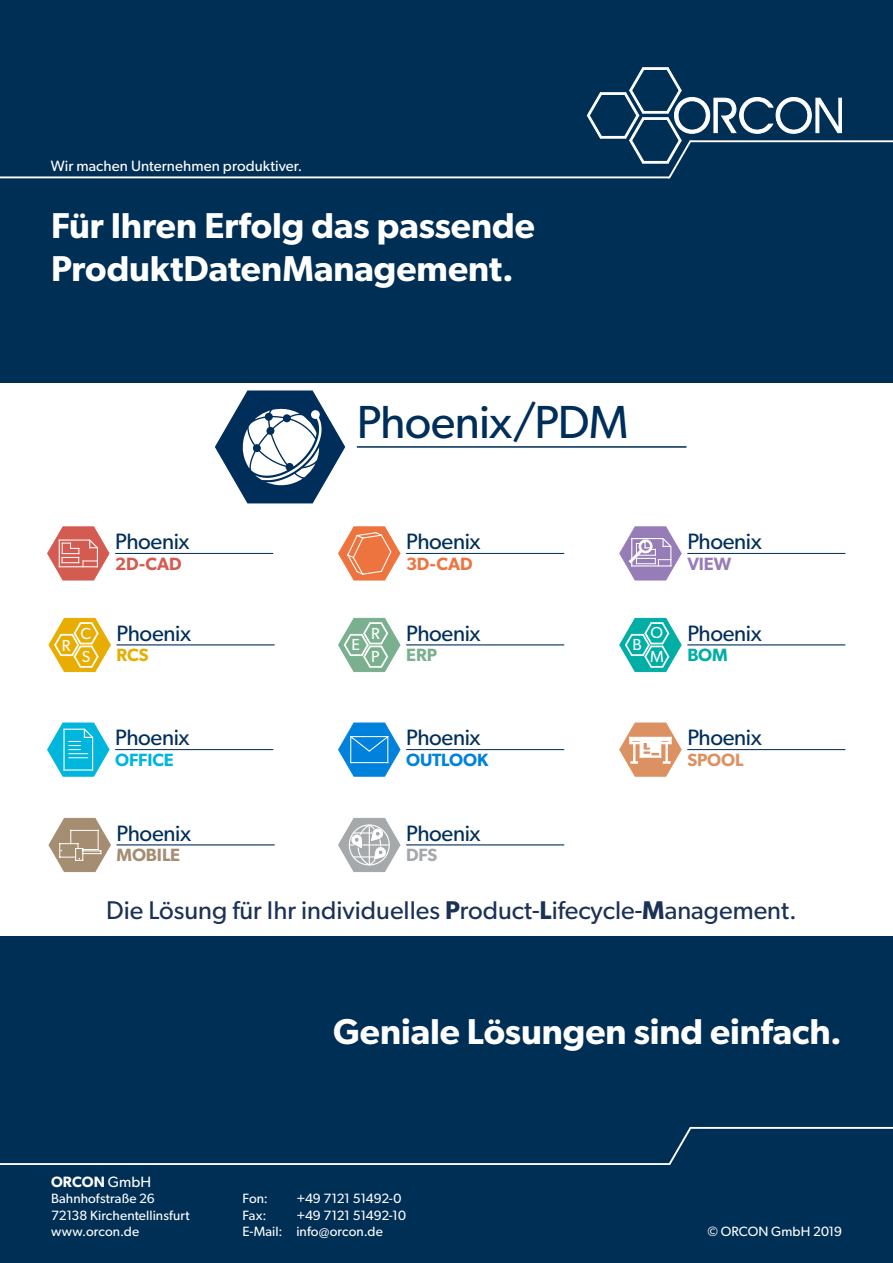
<style>
.page{position:relative;width:893px;height:1263px;background:#002f55}
.page>*{position:absolute;margin:0;border:0;box-sizing:border-box;transform-origin:0 0}
.t1{font:46.5px "Gibson";letter-spacing:-.02em;color:#002e5a}
.t2{font:600 36px/43.2px "Gibson";letter-spacing:-.005em;color:#fff}
.t3{font:25.65px "Gibson";color:#1b3156}
.t4{font:22.35px "Gibson";letter-spacing:-.015em;color:#002e5a}
.t5{font:600 17.85px "Gibson";letter-spacing:-.01em;color:#0082dc}
.t6{font:600 17.85px "Gibson";color:#d45b51}
.t7{font:600 17.85px "Gibson";color:#ee743f}
.t8{font:600 17.85px "Gibson";letter-spacing:-.005em;color:#a58d72}
.t9{font:600 17.85px "Gibson";letter-spacing:-.01em;color:#00b6dd}
.t10{font:600 17.85px "Gibson";letter-spacing:-.005em;color:#dc9162}
.t11{font:600 17.85px "Gibson";color:#977db8}
.t12{font:600 17.85px "Gibson";color:#7aaf8f}
.t13{font:600 17.85px "Gibson";color:#a5a9ab}
.t14{font:600 17.85px "Gibson";color:#00aea5}
.t15{font:600 17.85px "Gibson";color:#e8ad00}
.t16{font:16.05px/23.4px "Gibson";color:#fff}
.t17{font:15px "Gibson";letter-spacing:.005em;color:#fff}
.t18{font:600 15px "Gibson";letter-spacing:.005em;color:#fff}
.t19{font:13.5px/16.2px "Gibson";letter-spacing:.005em;color:#fff}
.t20{font:13.5px "Gibson";letter-spacing:-.02em;color:#fff}
.s1{font-weight:600}
.s2{font-weight:400}
</style>
<div class="page">
<hr style="left:0;top:1163px;width:670px;height:2px;background:#fff">
<svg style="left:666px;top:1126px;width:28px;height:39px"></svg>
<hr style="left:690px;top:1127px;width:203px;height:2px;background:#fff">
<hr style="left:0;top:176px;width:670px;height:2px;background:#fff">
<hr style="left:690px;top:140px;width:203px;height:2px;background:#fff">
<svg style="left:587px;top:67px;width:255px;height:112px"></svg>
<div style="left:0;top:383px;width:893px;height:552px;background:#fff"></div>
<svg style="left:215px;top:390px;width:131px;height:114px"></svg>
<hr style="left:357px;top:446px;width:329px;height:2px;background:#002e5a">
<svg style="left:47px;top:526px;width:63px;height:55px"></svg>
<hr style="left:115px;top:553px;width:158px;height:1px;background:#002e5a">
<svg style="left:338px;top:617px;width:63px;height:55px"></svg>
<hr style="left:406px;top:645px;width:158px;height:1px;background:#002e5a">
<svg style="left:338px;top:818px;width:63px;height:54px"></svg>
<hr style="left:369px;top:825px;width:1px;height:40px;background:#fff">
<hr style="left:406px;top:845px;width:158px;height:1px;background:#002e5a">
<svg style="left:619px;top:617px;width:63px;height:55px"></svg>
<hr style="left:687px;top:645px;width:158px;height:1px;background:#002e5a">
<svg style="left:338px;top:526px;width:63px;height:55px"></svg>
<hr style="left:406px;top:553px;width:158px;height:1px;background:#002e5a">
<svg style="left:619px;top:526px;width:63px;height:55px"></svg>
<hr style="left:687px;top:553px;width:158px;height:1px;background:#002e5a">
<svg style="left:619px;top:722px;width:63px;height:55px"></svg>
<hr style="left:687px;top:749px;width:158px;height:1px;background:#002e5a">
<svg style="left:48px;top:817px;width:63px;height:55px"></svg>
<hr style="left:117px;top:845px;width:158px;height:1px;background:#002e5a">
<svg style="left:47px;top:722px;width:63px;height:55px"></svg>
<hr style="left:115px;top:749px;width:158px;height:1px;background:#002e5a">
<svg style="left:48px;top:617px;width:63px;height:55px"></svg>
<hr style="left:117px;top:645px;width:158px;height:1px;background:#002e5a">
<svg style="left:338px;top:722px;width:63px;height:55px"></svg>
<hr style="left:406px;top:749px;width:158px;height:1px;background:#002e5a">
<p class="t17" style="left:51px;top:157px;width:253px">Wir machen Unternehmen produktiver.</p>
<h2 class="t2" style="left:51px;top:203px;width:485px">Für Ihren Erfolg das passende<br>ProduktDatenManagement.</h2>
<h1 class="t1" style="left:357px;top:394px;width:273px">Phoenix/PDM</h1>
<h3 class="t4" style="left:115px;top:528px;width:76px">Phoenix</h3>
<h3 class="t6" style="left:115px;top:553px;width:68px">2D-CAD</h3>
<h3 class="t4" style="left:406px;top:528px;width:76px">Phoenix</h3>
<h3 class="t7" style="left:406px;top:553px;width:68px">3D-CAD</h3>
<h3 class="t4" style="left:687px;top:528px;width:76px">Phoenix</h3>
<h3 class="t11" style="left:687px;top:553px;width:45px">VIEW</h3>
<p class="t16" style="left:62px;top:633px;width:10px">R</p>
<p class="t16" style="left:81px;top:621px;width:12px">C<br>S</p>
<h3 class="t4" style="left:117px;top:619px;width:76px">Phoenix</h3>
<h3 class="t15" style="left:117px;top:644px;width:34px">RCS</h3>
<p class="t16" style="left:352px;top:633px;width:10px">E</p>
<p class="t16" style="left:371px;top:621px;width:10px">R<br>P</p>
<h3 class="t4" style="left:406px;top:619px;width:76px">Phoenix</h3>
<h3 class="t12" style="left:406px;top:644px;width:32px">ERP</h3>
<p class="t16" style="left:632px;top:633px;width:11px">B</p>
<p class="t16" style="left:650px;top:621px;width:15px">O<br>M</p>
<h3 class="t4" style="left:687px;top:619px;width:76px">Phoenix</h3>
<h3 class="t14" style="left:687px;top:644px;width:42px">BOM</h3>
<h3 class="t4" style="left:115px;top:724px;width:76px">Phoenix</h3>
<h3 class="t9" style="left:115px;top:749px;width:60px">OFFICE</h3>
<h3 class="t4" style="left:406px;top:724px;width:76px">Phoenix</h3>
<h3 class="t5" style="left:406px;top:749px;width:84px">OUTLOOK</h3>
<h3 class="t4" style="left:687px;top:724px;width:76px">Phoenix</h3>
<h3 class="t10" style="left:687px;top:749px;width:58px">SPOOL</h3>
<h3 class="t4" style="left:117px;top:819px;width:76px">Phoenix</h3>
<h3 class="t8" style="left:117px;top:844px;width:65px">MOBILE</h3>
<h3 class="t4" style="left:406px;top:819px;width:76px">Phoenix</h3>
<h3 class="t13" style="left:406px;top:844px;width:33px">DFS</h3>
<h3 class="t3" style="left:106px;top:895px;width:692px">Die Lösung für Ihr individuelles <span class="s1">P</span>roduct-<span class="s1">L</span>ifecycle-<span class="s1">M</span>anagement.</h3>
<p class="t18" style="left:51px;top:1173px;width:102px">ORCON <span class="s2">GmbH</span></p>
<p class="t19" style="left:51px;top:1190px;width:140px">Bahnhofstraße 26<br>72138 Kirchentellinsfurt www.orcon.de</p>
<h2 class="t2" style="left:333px;top:1009px;width:510px">Geniale Lösungen sind einfach.</h2>
<p class="t19" style="left:242px;top:1190px;width:27px">Fon:</p>
<p class="t20" style="left:296px;top:1191px;width:106px">+49 7121 51492-0</p>
<p class="t19" style="left:242px;top:1207px;width:26px">Fax:</p>
<p class="t19" style="left:242px;top:1207px;width:165px;text-indent:54px">+49 7121 51492-10<br>E-Mail: info@orcon.de</p>
<p class="t19" style="left:707px;top:1223px;width:136px">© ORCON GmbH 2019</p>
</div>
